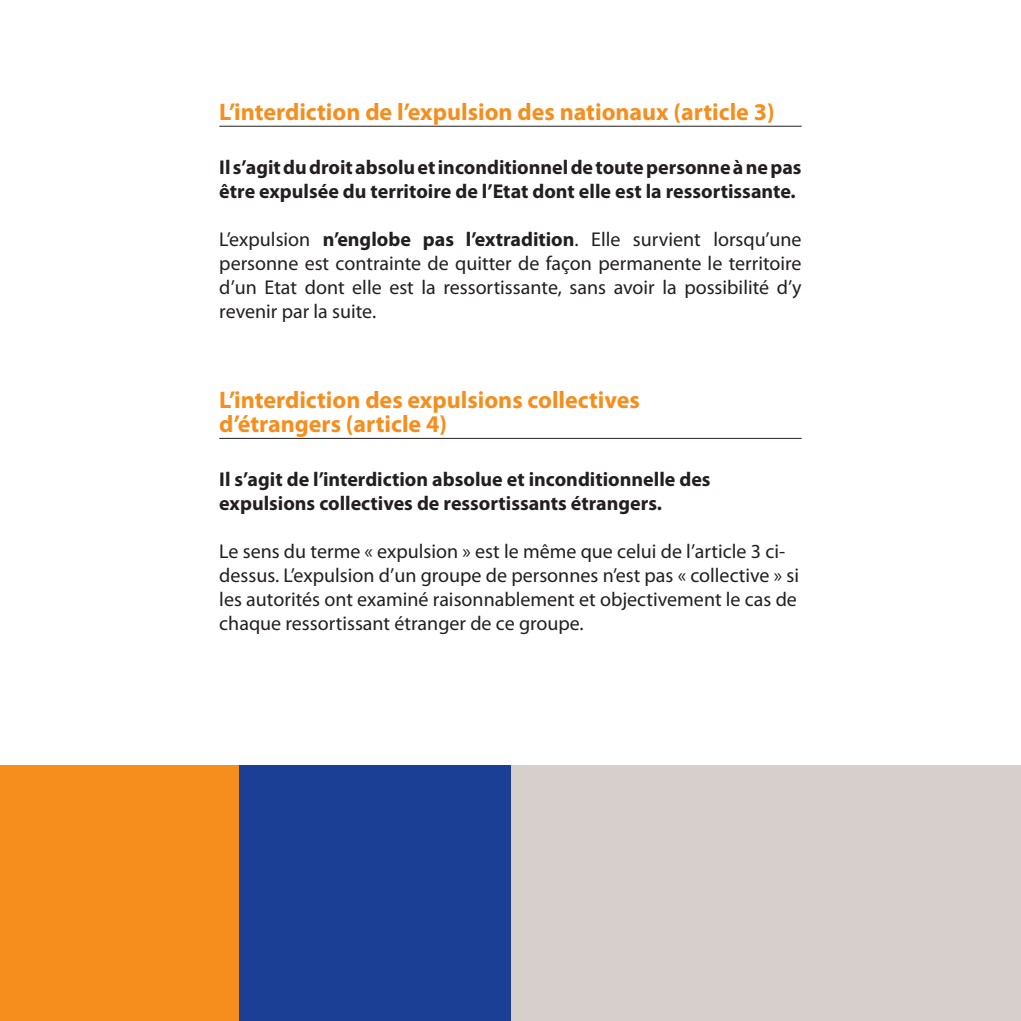
<style>
.page{position:relative;width:1021px;height:1021px;background:#fff}
.page>*{position:absolute;margin:0;border:0;box-sizing:border-box;transform-origin:0 0}
.ST_02_01_C_-8{font:700 24px/24px "Myriad Pro";color:#f68e1e}
.txt_courant{font:20px/24px "Myriad Pro";color:#231f20;text-align:justify}
.txt_courant-2{font:700 20px/24px "Myriad Pro";color:#231f20}
.s1{font-weight:700}
</style>
<div class="page">
<div style="left:510px;top:765px;width:510px;height:255px;background:#d6cfcc"></div>
<div style="left:238px;top:765px;width:272px;height:255px;background:#1b3f94"></div>
<div style="left:0;top:765px;width:238px;height:255px;background:#f68e1e"></div>
<hr style="left:219px;top:126px;width:582px;height:1px;background:#231f20">
<hr style="left:219px;top:438px;width:582px;height:1px;background:#231f20">
<p class="ST_02_01_C_-8" style="left:219px;top:99px;width:557px">L’interdiction de l’expulsion des nationaux (article 3)</p>
<p class="txt_courant-2" style="left:219px;top:154px;width:584px">Il s’agit du droit absolu et inconditionnel de toute personne à ne pas être expulsée du territoire de l’Etat dont elle est la ressortissante.</p>
<p class="txt_courant" style="left:219px;top:227px;width:584px">L’expulsion <span class="s1">n’englobe pas l’extradition</span>. Elle survient lorsqu’une personne est contrainte de quitter de façon permanente le territoire d’un Etat dont elle est la ressortissante, sans avoir la possibilité d’y revenir par la suite.</p>
<p class="ST_02_01_C_-8" style="left:219px;top:387px;width:422px">L’interdiction des expulsions collectives d’étrangers (article 4)</p>
<p class="txt_courant-2" style="left:219px;top:466px;width:493px">Il s’agit de l’interdiction absolue et inconditionnelle des expulsions collectives de ressortissants étrangers.</p>
<p class="txt_courant" style="left:219px;top:539px;width:581px;text-align:left">Le sens du terme « expulsion » est le même que celui de l’article 3 ci&shy;dessus. L’expulsion d’un groupe de personnes n’est pas « collective » si les autorités ont examiné raisonnablement et objectivement le cas de chaque ressortissant étranger de ce groupe.</p>
</div>
